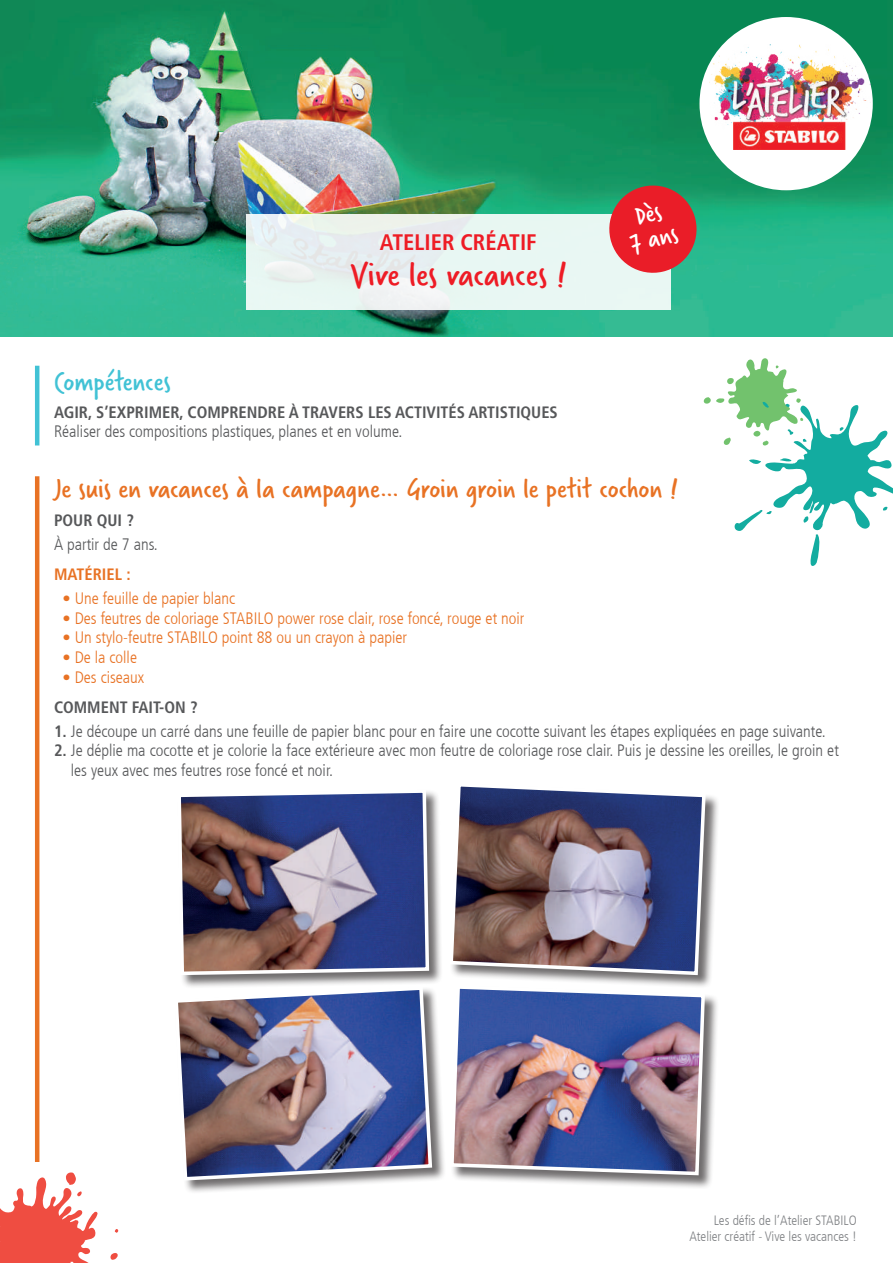
<style>
.page{position:relative;width:893px;height:1263px;background:#fff}
.page>*{position:absolute;margin:0;border:0;box-sizing:border-box;transform-origin:0 0}
.t1{font:37.5px "Verveine Corp";color:#ee1c25}
.t2{font:30px "Verveine Corp";color:#e87224}
.t3{font:30px "Verveine Corp";color:#41c2d5}
.t4{font:28.5px/25.5px "Verveine Corp";color:#fff;text-align:center}
.t5{font:700 condensed 22.5px "Frutiger LT Com";color:#ee1c25}
.t6{font:300 condensed 16.5px/19.8px "Frutiger LT Com";color:#57585a}
.t7{font:300 condensed 16.5px "Frutiger LT Com";color:#e87224}
.t8{font:700 condensed 16.5px "Frutiger LT Com";color:#57585a}
.t9{font:700 condensed 16.5px "Frutiger LT Com";color:#e87224}
.t10{font:300 condensed 13.5px/16.2px "Frutiger LT Com";color:#808285;text-align:right}
.s1{font-weight:700}
</style>
<div class="page">
<img style="left:0;top:0;width:893px;height:336px">
<div style="left:699px;top:17px;width:174px;height:173px;background:#fff;border-radius:50%"></div>
<img style="left:710px;top:45px;width:161px;height:105px">
<hr style="left:35px;top:366px;width:4px;height:79px;background:#41c2d5">
<svg style="left:703px;top:358px;width:190px;height:208px"></svg>
<svg style="left:114px;top:1229px;width:4px;height:4px"></svg>
<svg style="left:110px;top:1253px;width:8px;height:7px"></svg>
<svg style="left:0;top:1172px;width:98px;height:91px"></svg>
<hr style="left:35px;top:476px;width:4px;height:686px;background:#e87224">
<div style="left:246px;top:214px;width:425px;height:95px;background:linear-gradient(to right,#e9f0f0,#e9f8f3)"></div>
<svg style="left:605px;top:181px;width:96px;height:96px;background:#b85651"></svg>
<div style="left:177px;top:789px;width:266px;height:200px;background:#231f20;opacity:.65"></div>
<svg style="left:177px;top:789px;width:254px;height:188px;background:#686381"></svg>
<div style="left:175px;top:987px;width:271px;height:207px;background:#231f20;opacity:.65"></div>
<img style="left:175px;top:984px;width:259px;height:198px">
<div style="left:450px;top:783px;width:270px;height:206px;background:#231f20;opacity:.65"></div>
<svg style="left:450px;top:783px;width:257px;height:194px;background:#766e83"></svg>
<div style="left:451px;top:986px;width:268px;height:203px;background:#231f20;opacity:.65"></div>
<img style="left:450px;top:983px;width:257px;height:194px">
<h3 class="t5" style="left:380px;top:228px;width:158px">ATELIER CRÉATIF</h3>
<h2 class="t3" style="left:54px;top:361px;width:118px">Compétences</h2>
<h1 class="t1" style="left:350px;top:249px;width:218px">Vive les vacances !</h1>
<p class="t8" style="left:54px;top:402px;width:505px">AGIR, S’EXPRIMER, COMPRENDRE À TRAVERS LES ACTIVITÉS ARTISTIQUES</p>
<p class="t6" style="left:54px;top:421px;width:350px">Réaliser des compositions plastiques, planes et en volume.</p>
<h3 class="t4" style="left:622px;top:207px;width:50px;rotate:-13deg">Dès<br>7 ans</h3>
<h2 class="t2" style="left:54px;top:467px;width:625px">Je suis en vacances à la campagne… Groin groin le petit cochon !</h2>
<p class="t8" style="left:54px;top:510px;width:82px">POUR QUI ?</p>
<p class="t6" style="left:54px;top:534px;width:105px">À partir de 7 ans.</p>
<p class="t9" style="left:54px;top:564px;width:78px">MATÉRIEL :</p>
<p class="t7" style="left:62px;top:588px;width:174px">• Une feuille de papier blanc</p>
<p class="t7" style="left:62px;top:608px;width:463px">• Des feutres de coloriage STABILO power rose clair, rose foncé, rouge et noir</p>
<p class="t7" style="left:62px;top:627px;width:346px">• Un stylo-feutre STABILO point 88 ou un crayon à papier</p>
<p class="t7" style="left:62px;top:647px;width:76px">• De la colle</p>
<p class="t7" style="left:62px;top:667px;width:83px">• Des ciseaux</p>
<p class="t8" style="left:54px;top:697px;width:145px">COMMENT FAIT-ON ?</p>
<p class="t6" style="left:54px;top:721px;width:773px"><span class="s1">1.</span> Je découpe un carré dans une feuille de papier blanc pour en faire une cocotte suivant les étapes expliquées en page suivante.</p>
<p class="t6" style="left:71px;top:741px;width:770px;text-indent:-17px"><span class="s1">2.</span> Je déplie ma cocotte et je colorie la face extérieure avec mon feutre de coloriage rose clair. Puis je dessine les oreilles, le groin et les yeux avec mes feutres rose foncé et noir.</p>
<p class="t10" style="left:689px;top:1212px;width:169px">Les défis de l’Atelier STABILO<br>Atelier créatif - Vive les vacances !</p>
</div>
